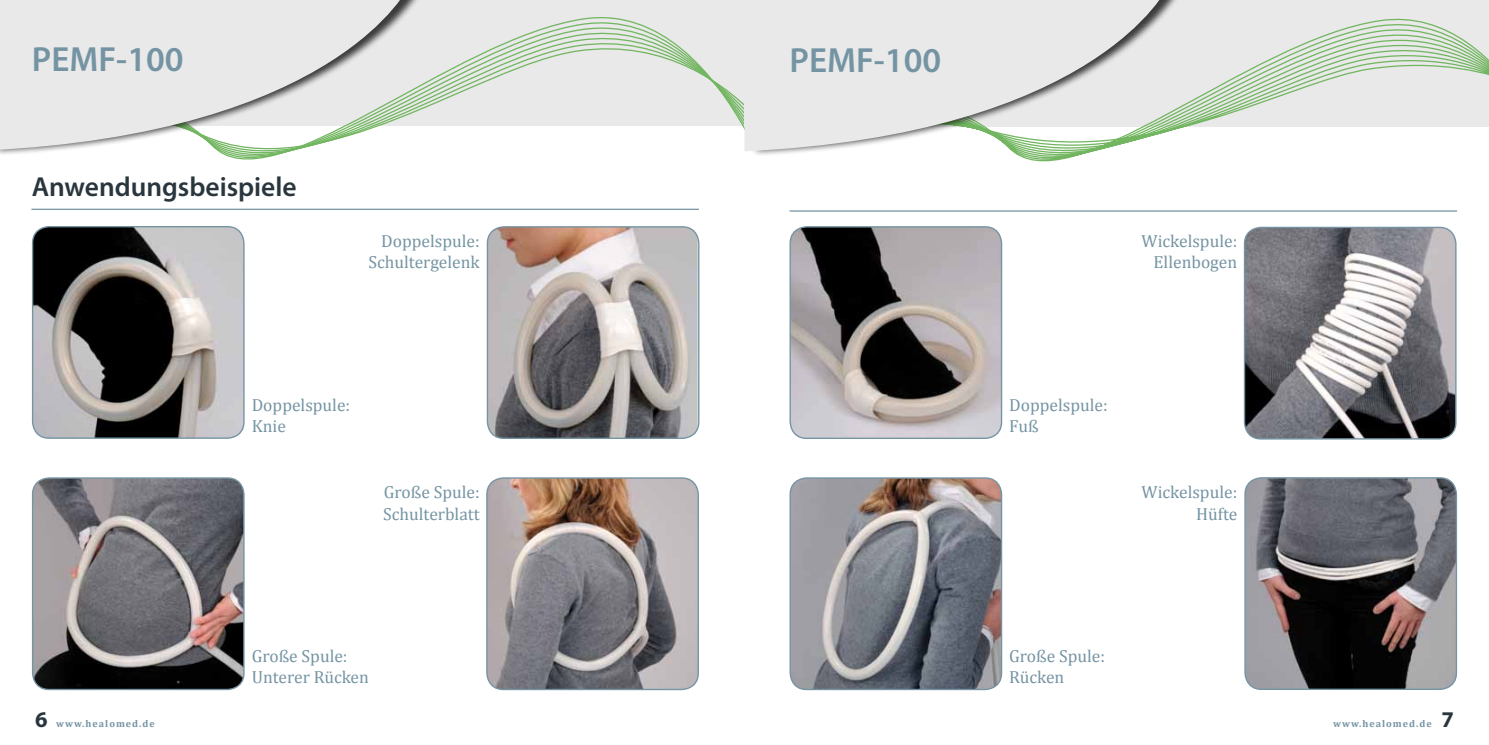
<style>
.page{position:relative;width:1489px;height:745px;background:#fff}
.page>*{position:absolute;margin:0;border:0;box-sizing:border-box;transform-origin:0 0}
.t1{font:600 35px "Myriad Pro";color:#7594a3}
.t2{font:600 27.5px "Myriad Pro";color:#29363e}
.t3{font:700 22.5px "Myriad Pro";color:#29363e}
.t4{font:17.5px/21px "Cambria";color:#7594a3}
.t5{font:700 10px "Cambria";letter-spacing:.1em;color:#7594a3}
</style>
<div class="page">
<div style="left:0;top:0;width:744px;height:125px;background:#e9e9ea"></div>
<svg style="left:227px;top:24px;width:517px;height:136px"></svg>
<div style="left:0;top:0;width:427px;height:156px;background:#000;opacity:.75"></div>
<svg style="left:0;top:0;width:409px;height:150px"></svg>
<hr style="left:31px;top:208px;width:668px;height:2px;background:#7594a3">
<svg style="left:789px;top:1px;width:699px;height:211px"></svg>
<div style="left:749px;top:0;width:437px;height:157px;background:#000;opacity:.75"></div>
<svg style="left:744px;top:0;width:423px;height:151px;background:#e3e5e3"></svg>
<img style="left:488px;top:227px;width:209px;height:211px">
<div style="left:486px;top:226px;width:213px;height:212px;border:1px solid #7594a3;border-radius:17px"></div>
<img style="left:1245px;top:477px;width:211px;height:211px">
<div style="left:1244px;top:477px;width:212px;height:212px;border:1px solid #7594a3;border-radius:17px"></div>
<img style="left:33px;top:226px;width:211px;height:212px">
<div style="left:32px;top:226px;width:212px;height:212px;border:1px solid #7594a3;border-radius:17px"></div>
<img style="left:1245px;top:228px;width:210px;height:210px">
<div style="left:1243px;top:226px;width:213px;height:213px;border:1px solid #7594a3;border-radius:17px"></div>
<img style="left:487px;top:478px;width:211px;height:211px">
<div style="left:486px;top:477px;width:213px;height:212px;border:1px solid #7594a3;border-radius:17px"></div>
<img style="left:790px;top:227px;width:211px;height:211px">
<div style="left:789px;top:226px;width:213px;height:212px;border:1px solid #7594a3;border-radius:17px"></div>
<img style="left:33px;top:478px;width:211px;height:211px">
<div style="left:32px;top:477px;width:212px;height:212px;border:1px solid #7594a3;border-radius:17px"></div>
<img style="left:790px;top:478px;width:211px;height:211px">
<div style="left:789px;top:477px;width:213px;height:212px;border:1px solid #7594a3;border-radius:17px"></div>
<h1 class="t1" style="left:32px;top:37px;width:153px">PEMF-100</h1>
<h2 class="t2" style="left:32px;top:169px;width:266px">Anwendungsbeispiele</h2>
<h1 class="t1" style="left:789px;top:38px;width:153px">PEMF-100</h1>
<p class="t4" style="left:368px;top:230px;width:113px;text-align:right">Doppelspule:<br>Schultergelenk</p>
<p class="t4" style="left:1141px;top:230px;width:97px;text-align:right">Wickelspule:<br>Ellenbogen</p>
<p class="t4" style="left:252px;top:394px;width:100px">Doppelspule:<br>Knie</p>
<p class="t4" style="left:1009px;top:394px;width:100px">Doppelspule:<br>Fuß</p>
<p class="t4" style="left:383px;top:481px;width:98px">Große Spule:<br>Schulterblatt</p>
<p class="t4" style="left:1141px;top:481px;width:97px;text-align:right">Wickelspule:<br>Hüfte</p>
<p class="t4" style="left:252px;top:645px;width:119px">Große Spule:<br>Unterer Rücken</p>
<p class="t4" style="left:1009px;top:645px;width:97px">Große Spule:<br>Rücken</p>
<p class="t3" style="left:35px;top:704px;width:14px">6</p>
<p class="t5" style="left:56px;top:715px;width:100px">www.healomed.de</p>
<p class="t5" style="left:1332px;top:715px;width:100px">www.healomed.de</p>
<p class="t3" style="left:1441px;top:704px;width:14px">7</p>
</div>
